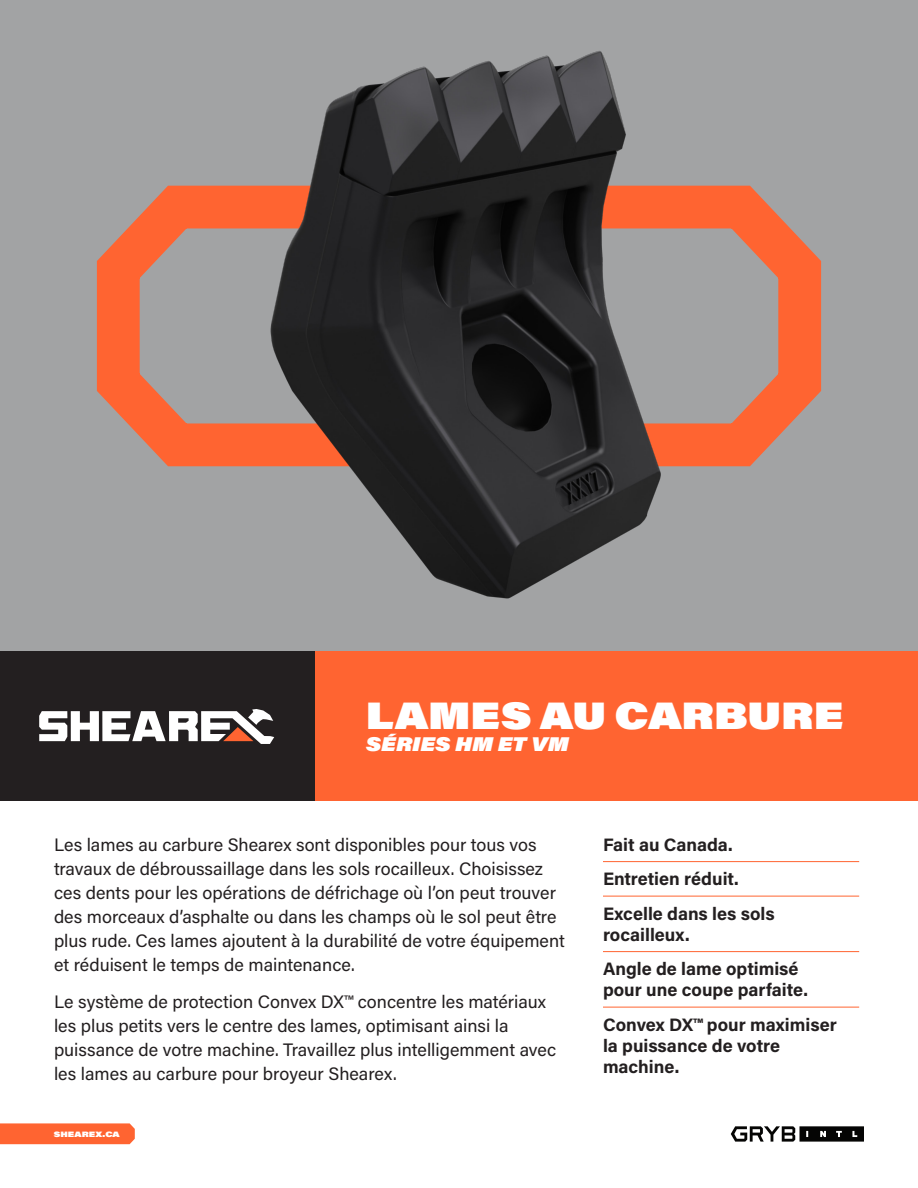
<style>
.page{position:relative;width:918px;height:1188px;background:#fff}
.page>*{position:absolute;margin:0;border:0;box-sizing:border-box;transform-origin:0 0}
.t1{font:900 37.5px "Acumin Pro Wide";color:#fff}
.t2{font:19.5px "Acumin Variable Concept";letter-spacing:.005em;color:#fff}
.t3{font:18px/24px "Acumin Pro";color:#231f20}
.bullets{font:700 18px/21px "Acumin Pro";color:#231f20}
.t4{font:900 7.65px "Acumin Pro Wide";color:#fff;scale:1.07 1}
</style>
<div class="page">
<svg style="left:731px;top:1126px;width:133px;height:16px"></svg>
<div style="left:0;top:1123px;width:135px;height:21px;background:#ff6431"></div>
<div style="left:0;top:0;width:918px;height:652px;background:#a2a3a4"></div>
<div style="left:0;top:652px;width:918px;height:149px;background:#ff6431"></div>
<div style="left:0;top:652px;width:315px;height:149px;background:#231f20"></div>
<hr style="left:603px;top:861px;width:256px;height:1px;background:#ff6431">
<hr style="left:603px;top:896px;width:256px;height:1px;background:#ff6431">
<hr style="left:603px;top:951px;width:256px;height:1px;background:#ff6431">
<hr style="left:603px;top:1007px;width:256px;height:1px;background:#ff6431">
<svg style="left:39px;top:709px;width:235px;height:35px"></svg>
<svg style="left:96px;top:192px;width:66px;height:268px"></svg>
<img style="left:162px;top:51px;width:660px;height:548px">
<p class="t1" style="left:366px;top:686px;width:479px">LAMES AU CARBURE</p>
<p class="t2" style="left:366px;top:731px;width:205px">SÉRIES HM ET VM</p>
<p class="t3" style="left:54px;top:832px;width:512px">Les lames au carbure Shearex sont disponibles pour tous vos travaux de débroussaillage dans les sols rocailleux. Choisissez ces dents pour les opérations de défrichage où l’on peut trouver des morceaux d’asphalte ou dans les champs où le sol peut être plus rude. Ces lames ajoutent à la durabilité de votre équipement et réduisent le temps de maintenance.</p>
<p class="t3" style="left:54px;top:989px;width:504px">Le système de protection Convex DX™ concentre les matériaux les plus petits vers le centre des lames, optimisant ainsi la puissance de votre machine. Travaillez plus intelligemment avec les lames au carbure pour broyeur Shearex.</p>
<p class="t4" style="left:54px;top:1128px;width:63px">SHEAREX.CA</p>
<p class="bullets" style="left:603px;top:833px;width:131px">Fait au Canada.</p>
<p class="bullets" style="left:603px;top:868px;width:137px">Entretien réduit.</p>
<p class="bullets" style="left:603px;top:902px;width:173px">Excelle dans les sols rocailleux.</p>
<p class="bullets" style="left:603px;top:958px;width:206px">Angle de lame optimisé pour une coupe parfaite.</p>
<p class="bullets" style="left:603px;top:1013px;width:235px">Convex DX™ pour maximiser la puissance de votre machine.</p>
</div>
